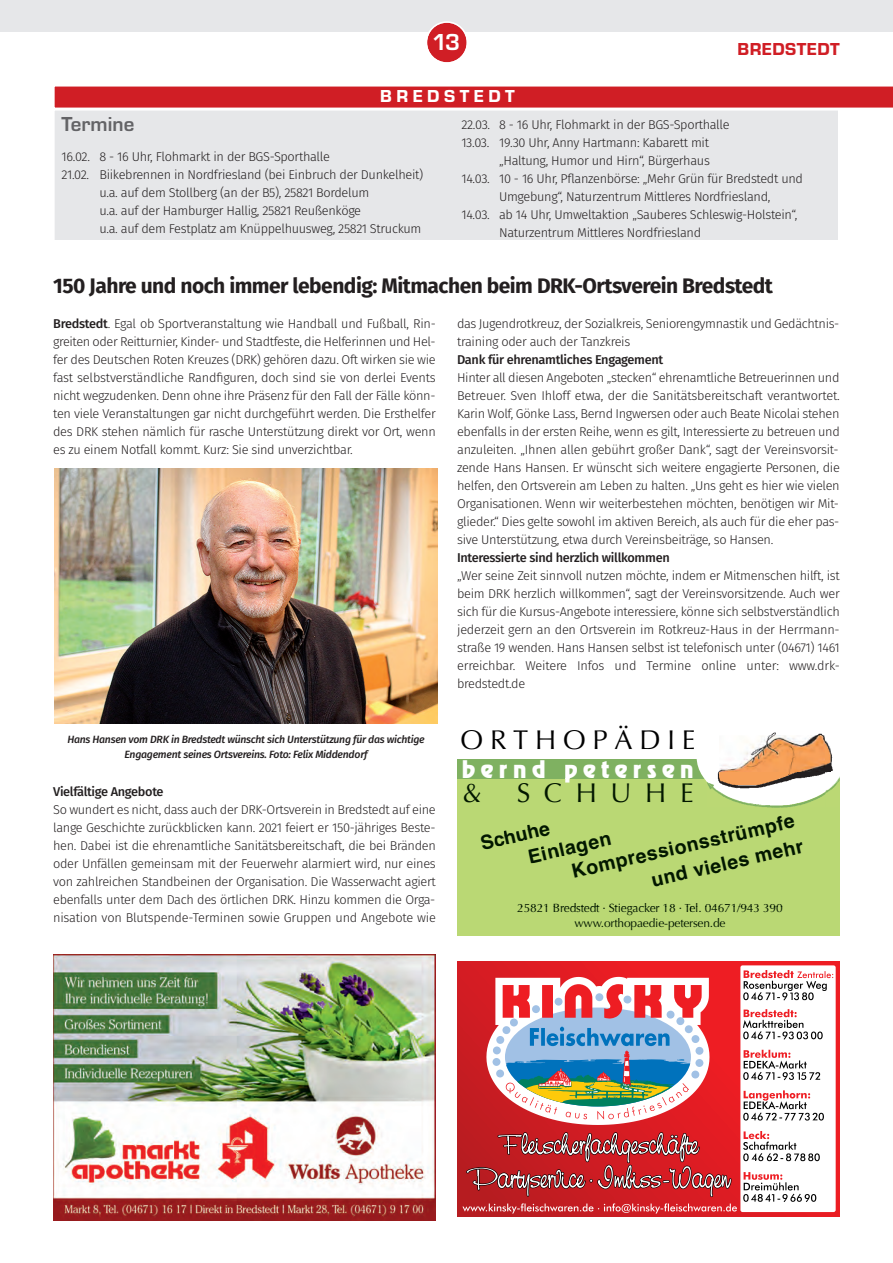
<style>
.page{position:relative;width:893px;height:1263px;background:#fff}
.page>*{position:absolute;margin:0;border:0;box-sizing:border-box;transform-origin:0 0}
.t1{font:27.15px "Optima";letter-spacing:.25em;color:#000}
.t2{font:27.15px "Optima";letter-spacing:.5em;color:#021700}
.t3{font:700 24px "Eurostile T";color:#fff}
.t4{font:21.75px "Revue";letter-spacing:.25em;color:#fff}
.t5{font:700 21px "Fira Sans";letter-spacing:-.025em;color:#231f20}
.t6{font:700 21px "Eurostile T";color:#636366}
.t7{font:700 19.5px "Helvetica";color:#021700}
.t8{font:18px "Eurostile T Heav";letter-spacing:.025em;color:#d01e25}
.t9{font:18px "Eurostile T Heav";letter-spacing:.25em;color:#fff}
.t10{font:300 12.75px/18px "Fira Sans";letter-spacing:-.025em;color:#231f20;text-align:justify}
.t11{font:500 12.75px "Fira Sans";letter-spacing:-.025em;color:#231f20}
.t12{font:12px "Optima";letter-spacing:-.015em;color:#021700}
.t13{font:italic 500 10.5px/15px "Fira Sans";letter-spacing:-.025em;color:#231f20;text-align:center}
.s1{font-weight:500}
</style>
<div class="page">
<div style="left:0;top:0;width:893px;height:32px;background:#e6e7e9"></div>
<svg style="left:427px;top:21px;width:40px;height:42px"></svg>
<div style="left:55px;top:111px;width:783px;height:129px;background:#e6e7e9"></div>
<div style="left:53px;top:109px;width:787px;height:133px;border:2px solid #fff"></div>
<svg style="left:54px;top:86px;width:839px;height:22px;background:#d2282e"></svg>
<img style="left:55px;top:468px;width:382px;height:255px">
<svg style="left:457px;top:961px;width:383px;height:255px;background:#e01c22"></svg>
<div style="left:740px;top:965px;width:96px;height:247px;background:#fff;border-radius:2px"></div>
<svg style="left:743px;top:970px;width:90px;height:110px"></svg>
<svg style="left:743px;top:1090px;width:81px;height:112px"></svg>
<svg style="left:462px;top:977px;width:275px;height:239px;background:#be646c"></svg>
<img style="left:53px;top:954px;width:382px;height:266px">
<div style="left:457px;top:778px;width:383px;height:157px;background:#bad874"></div>
<div style="left:457px;top:759px;width:250px;height:19px;background:#7fb161"></div>
<img style="left:755px;top:806px;width:40px;height:2px">
<svg style="left:697px;top:732px;width:143px;height:74px"></svg>
<h2 class="t3" style="left:432px;top:27px;width:30px">13</h2>
<h3 class="t8" style="left:738px;top:38px;width:104px">BREDSTEDT</h3>
<h3 class="t9" style="left:380px;top:86px;width:136px">BREDSTEDT</h3>
<h3 class="t6" style="left:62px;top:111px;width:74px">Termine</h3>
<p class="t10" style="left:62px;top:147px;width:270px">16.02. 8 - 16 Uhr, Flohmarkt in der BGS-Sporthalle</p>
<p class="t10" style="left:62px;top:165px;width:363px">21.02. Biikebrennen in Nordfriesland (bei Einbruch der Dunkelheit)</p>
<p class="t10" style="left:99px;top:183px;width:272px">u.a. auf dem Stollberg (an der B5), 25821 Bordelum</p>
<p class="t10" style="left:99px;top:201px;width:263px">u.a. auf der Hamburger Hallig, 25821 Reußenköge</p>
<p class="t10" style="left:99px;top:219px;width:324px">u.a. auf dem Festplatz am Knüppelhuusweg, 25821 Struckum</p>
<p class="t10" style="left:461px;top:115px;width:270px">22.03. 8 - 16 Uhr, Flohmarkt in der BGS-Sporthalle</p>
<p class="t10" style="left:461px;top:133px;width:249px">13.03. 19.30 Uhr, Anny Hartmann: Kabarett mit</p>
<p class="t10" style="left:499px;top:151px;width:212px">„Haltung, Humor und Hirn“, Bürgerhaus</p>
<p class="t10" style="left:461px;top:169px;width:343px">14.03. 10 - 16 Uhr, Pflanzenbörse: „Mehr Grün für Bredstedt und</p>
<p class="t10" style="left:499px;top:187px;width:273px">Umgebung“, Naturzentrum Mittleres Nordfriesland,</p>
<p class="t10" style="left:461px;top:205px;width:337px">14.03. ab 14 Uhr, Umweltaktion „Sauberes Schleswig-Holstein“,</p>
<p class="t10" style="left:499px;top:223px;width:204px">Naturzentrum Mittleres Nordfriesland</p>
<h3 class="t5" style="left:53px;top:268px;width:721px">150 Jahre und noch immer lebendig: Mitmachen beim DRK-Ortsverein Bredstedt</h3>
<p class="t10" style="left:53px;top:314px;width:384px"><span class="s1">Bredstedt</span>. Egal ob Sportveranstaltung wie Handball und Fußball, Rin&shy;greiten oder Reitturnier, Kinder- und Stadtfeste, die Helferinnen und Hel&shy;fer des Deutschen Roten Kreuzes (DRK) gehören dazu. Oft wirken sie wie fast selbstverständliche Randfiguren, doch sind sie von derlei Events nicht wegzudenken. Denn ohne ihre Präsenz für den Fall der Fälle könn&shy;ten viele Veranstaltungen gar nicht durchgeführt werden. Die Ersthelfer des DRK stehen nämlich für rasche Unterstützung direkt vor Ort, wenn es zu einem Notfall kommt. Kurz: Sie sind unverzichtbar.</p>
<p class="t13" style="left:67px;top:731px;width:359px">Hans Hansen vom DRK in Bredstedt wünscht sich Unterstützung für das wichtige<br>Engagement seines Ortsvereins. Foto: Felix Middendorf</p>
<p class="t11" style="left:53px;top:781px;width:112px">Vielfältige Angebote</p>
<p class="t10" style="left:53px;top:800px;width:384px">So wundert es nicht, dass auch der DRK-Ortsverein in Bredstedt auf eine lange Geschichte zurückblicken kann. 2021 feiert er 150-jähriges Beste&shy;hen. Dabei ist die ehrenamtliche Sanitätsbereitschaft, die bei Bränden oder Unfällen gemeinsam mit der Feuerwehr alarmiert wird, nur eines von zahlreichen Standbeinen der Organisation. Die Wasserwacht agiert ebenfalls unter dem Dach des örtlichen DRK. Hinzu kommen die Orga&shy;nisation von Blutspende-Terminen sowie Gruppen und Angebote wie</p>
<p class="t10" style="left:457px;top:314px;width:384px">das Jugendrotkreuz, der Sozialkreis, Seniorengymnastik und Gedächtnis&shy;training oder auch der Tanzkreis</p>
<p class="t11" style="left:457px;top:349px;width:208px">Dank für ehrenamtliches Engagement</p>
<p class="t10" style="left:457px;top:368px;width:384px">Hinter all diesen Angeboten „stecken“ ehrenamtliche Betreuerinnen und Betreuer. Sven Ihloff etwa, der die Sanitätsbereitschaft verantwortet.<br>Karin Wolf, Gönke Lass, Bernd Ingwersen oder auch Beate Nicolai stehen ebenfalls in der ersten Reihe, wenn es gilt, Interessierte zu betreuen und anzuleiten. „Ihnen allen gebührt großer Dank“, sagt der Vereinsvorsit&shy;zende Hans Hansen. Er wünscht sich weitere engagierte Personen, die helfen, den Ortsverein am Leben zu halten. „Uns geht es hier wie vielen Organisationen. Wenn wir weiterbestehen möchten, benötigen wir Mit&shy;glieder.“ Dies gelte sowohl im aktiven Bereich, als auch für die eher pas&shy;sive Unterstützung, etwa durch Vereinsbeiträge, so Hansen.</p>
<p class="t11" style="left:457px;top:547px;width:214px">Interessierte sind herzlich willkommen</p>
<p class="t10" style="left:457px;top:566px;width:384px">„Wer seine Zeit sinnvoll nutzen möchte, indem er Mitmenschen hilft, ist beim DRK herzlich willkommen“, sagt der Vereinsvorsitzende. Auch wer sich für die Kursus-Angebote interessiere, könne sich selbstverständlich jederzeit gern an den Ortsverein im Rotkreuz-Haus in der Herrmann&shy;straße 19 wenden. Hans Hansen selbst ist telefonisch unter (04671) 1461 erreichbar. Weitere Infos und Termine online unter: www.drk&shy;bredstedt.de</p>
<h1 class="t1" style="left:461px;top:724px;width:236px">ORTHOPÄDIE</h1>
<h3 class="t4" style="left:462px;top:755px;width:233px">bernd petersen</h3>
<h1 class="t2" style="left:462px;top:777px;width:21px">&amp;</h1>
<h1 class="t2" style="left:517px;top:777px;width:178px">SCHUHE</h1>
<h3 class="t7" style="left:569px;top:860px;width:230px;rotate:-13deg">Kompres ionsstrümpfe</h3>
<h3 class="t7" style="left:478px;top:832px;width:72px;rotate:-13deg">Schuhe</h3>
<h3 class="t7" style="left:526px;top:846px;width:86px;rotate:-13deg">Einlagen</h3>
<h3 class="t7" style="left:649px;top:869px;width:157px;rotate:-13deg">und vieles mehr</h3>
<p class="t12" style="left:517px;top:901px;width:267px">25821 Bredstedt · Stiegacker 18 · Tel. 04671/943 390</p>
<p class="t12" style="left:574px;top:916px;width:153px">www.orthopaedie-petersen.de</p>
</div>
